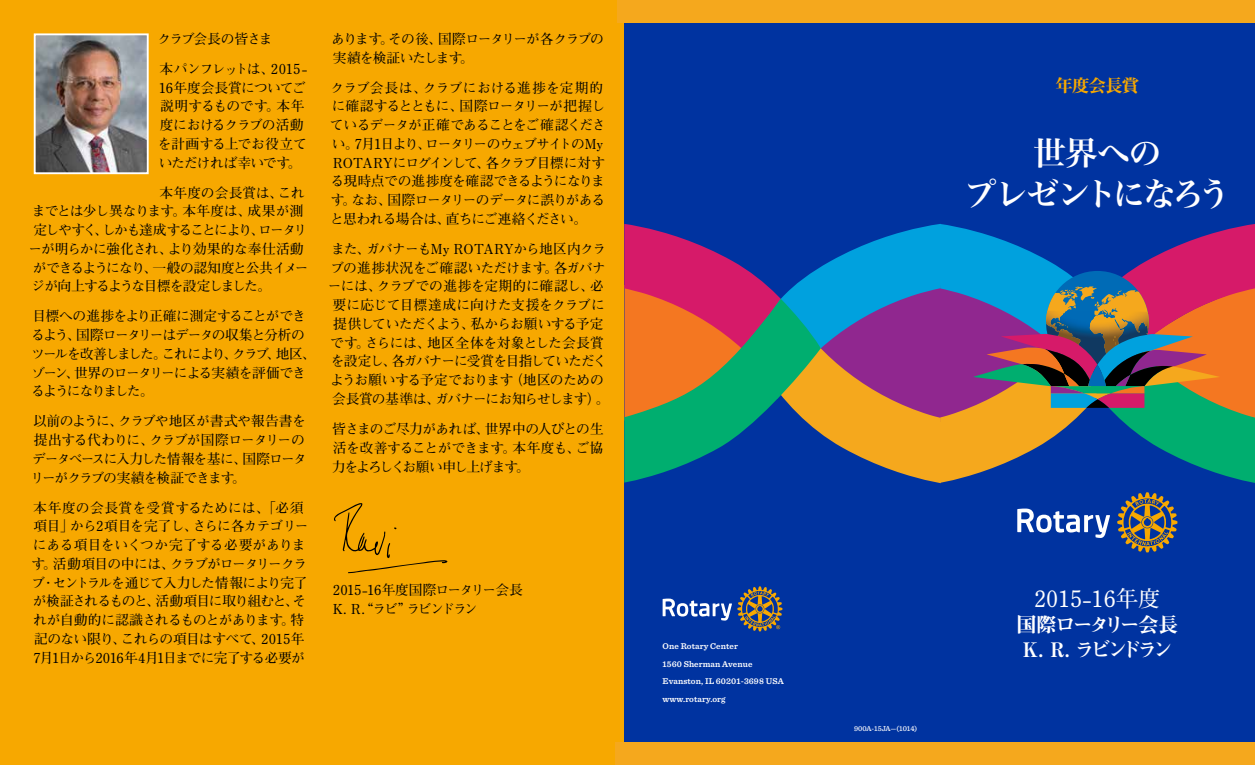
<style>
.page{position:relative;width:1255px;height:765px;background:#fff}
.page>*{position:absolute;margin:0;border:0;box-sizing:border-box;transform-origin:0 0}
.t1{font:32.5px/41.2px "Hira Min Pro W6";letter-spacing:-.06em;color:#fff;text-align:center}
.t2{font:700 22.5px "Futo Min A101 Pro";color:#fff}
.t3{font:20px/25px "Midashi Min Pro MA31";letter-spacing:-.175em;color:#fff;text-align:center}
.t4{font:17.5px "Midashi Min Pro MA31";letter-spacing:-.055em;color:#f7a800}
.t5{font:700 13.75px/18.8px "Futo Min A101 Pro";letter-spacing:-.055em;color:#000}
.t6{font:700 13.75px/18.8px "Futo Min A101 Pro";letter-spacing:-.09em;color:#000}
.t7{font:700 13.75px/18.8px "Futo Min A101 Pro";letter-spacing:-.03em;color:#000}
.t8{font:700 13.75px "Futo Min A101 Pro";letter-spacing:-.12em;color:#000}
.t9{font:700 13.75px "Futo Min A101 Pro";letter-spacing:-.075em;color:#000}
.t10{font:700 13.75px "Futo Min A101 Pro";letter-spacing:-.035em;color:#000}
.t11{font:700 13.75px "Futo Min A101 Pro";letter-spacing:-.105em;color:#000}
.t12{font:700 13.75px "Futo Min A101 Pro";color:#000}
.t13{font:600 8.75px/17.5px "Sentinel";letter-spacing:.01em;color:#fff}
.t14{font:500 7.5px "Sentinel";letter-spacing:-.005em;color:#fff}
</style>
<div class="page">
<div style="left:0;top:0;width:628px;height:765px;background:#f7a800"></div>
<div style="left:624px;top:0;width:630px;height:765px;background:#0033a0"></div>
<div style="left:617px;top:0;width:637px;height:22px;background:#f5a81d"></div>
<div style="left:615px;top:742px;width:639px;height:23px;background:#f5a81d"></div>
<svg style="left:662px;top:586px;width:120px;height:45px"></svg>
<svg style="left:334px;top:503px;width:113px;height:70px"></svg>
<img style="left:37px;top:36px;width:109px;height:135px">
<div style="left:34px;top:33px;width:115px;height:141px;border:2px solid #fff"></div>
<svg style="left:624px;top:223px;width:630px;height:329px"></svg>
<p class="t5" style="left:157px;top:22px;width:151px;line-height:30px">クラブ会長の皆さま<br>本パンフレットは、2015-</p>
<p class="t7" style="left:158px;top:76px;width:151px">16年度会長賞についてご説明するものです。本年度におけるクラブの活動を計画する上でお役立ていただければ幸いです。</p>
<p class="t12" style="left:159px;top:182px;width:147px">本年度の会長賞は、これ</p>
<p class="t10" style="left:32px;top:200px;width:273px">までとは少し異なります。本年度は、成果が測</p>
<p class="t8" style="left:33px;top:219px;width:275px">定しやすく、しかも達成することにより、ロータリ</p>
<p class="t7" style="left:29px;top:238px;width:276px">ーが明らかに強化され、より効果的な奉仕活動</p>
<p class="t9" style="left:33px;top:257px;width:277px">ができるようになり、一般の認知度と公共イメー</p>
<p class="t11" style="left:31px;top:275px;width:241px">ジが向上するような目標を設定しました。</p>
<p class="t6" style="left:31px;top:305px;width:286px">目標への進捗をより正確に測定することができるよう、国際ロータリーはデータの収集と分析のツールを改善しました。これにより、クラブ、地区、ゾーン、世界のロータリーによる実績を評価できるようになりました。</p>
<p class="t5" style="left:30px;top:410px;width:278px">以前のように、クラブや地区が書式や報告書を提出する代わりに、クラブが国際ロータリーのデータベースに入力した情報を基に、国際ロータリーがクラブの実績を検証できます。</p>
<p class="t5" style="left:31px;top:496px;width:279px">本年度の会長賞を受賞するためには、「必須項目」から2項目を完了し、さらに各カテゴリーにある項目をいくつか完了する必要があります。活動項目の中には、クラブがロータリークラブ・セントラルを通じて入力した情報により完了が検証されるものと、活動項目に取り組むと、それが自動的に認識されるものとがあります。特記のない限り、これらの項目はすべて、2015年<br>7月1日から2016年4月1日までに完了する必要が</p>
<p class="t5" style="left:331px;top:28px;width:274px">あります。その後、国際ロータリーが各クラブの実績を検証いたします。</p>
<p class="t5" style="left:330px;top:76px;width:277px">クラブ会長は、クラブにおける進捗を定期的に確認するとともに、国際ロータリーが把握しているデータが正確であることをご確認ください。7月1日より、ロータリーのウェブサイトのMy<br>ROTARYにログインして、各クラブ目標に対する現時点での進捗度を確認できるようになります。なお、国際ロータリーのデータに誤りがあると思われる場合は、直ちにご連絡ください。</p>
<p class="t5" style="left:328px;top:238px;width:283px;text-align:center">また、ガバナーもMy ROTARYから地区内クラブの進捗状況をご確認いただけます。各ガバナーには、クラブでの進捗を定期的に確認し、必要に応じて目標達成に向けた支援をクラブに提供していただくよう、私からお願いする予定です。さらには、地区全体を対象とした会長賞を設定し、各ガバナーに受賞を目指していただくようお願いする予定でおります（地区のための会長賞の基準は、ガバナーにお知らせします）。</p>
<p class="t5" style="left:332px;top:418px;width:273px;text-align:justify">皆さまのご尽力があれば、世界中の人びとの生活を改善することができます。本年度も、ご協力をよろしくお願い申し上げます。</p>
<p class="t5" style="left:333px;top:579px;width:191px">2015-16年度国際ロータリー会長<br>K. R.“ラビ”ラビンドラン</p>
<p class="t13" style="left:662px;top:637px;width:123px">One Rotary Center<br>1560 Sherman Avenue<br>Evanston, IL 60201-3698 USA www.rotary.org</p>
<p class="t4" style="left:1055px;top:72px;width:85px">年度会長賞</p>
<h1 class="t1" style="left:964px;top:130px;width:268px">世界への<br>プレゼントになろう</h1>
<p class="t14" style="left:854px;top:723px;width:65px">900A-15JA—(1014)</p>
<h2 class="t2" style="left:1034px;top:581px;width:128px">2015-16年度</h2>
<h3 class="t3" style="left:1016px;top:611px;width:163px">国際ロータリー会長<br>K. R. ラビンドラン</h3>
</div>
